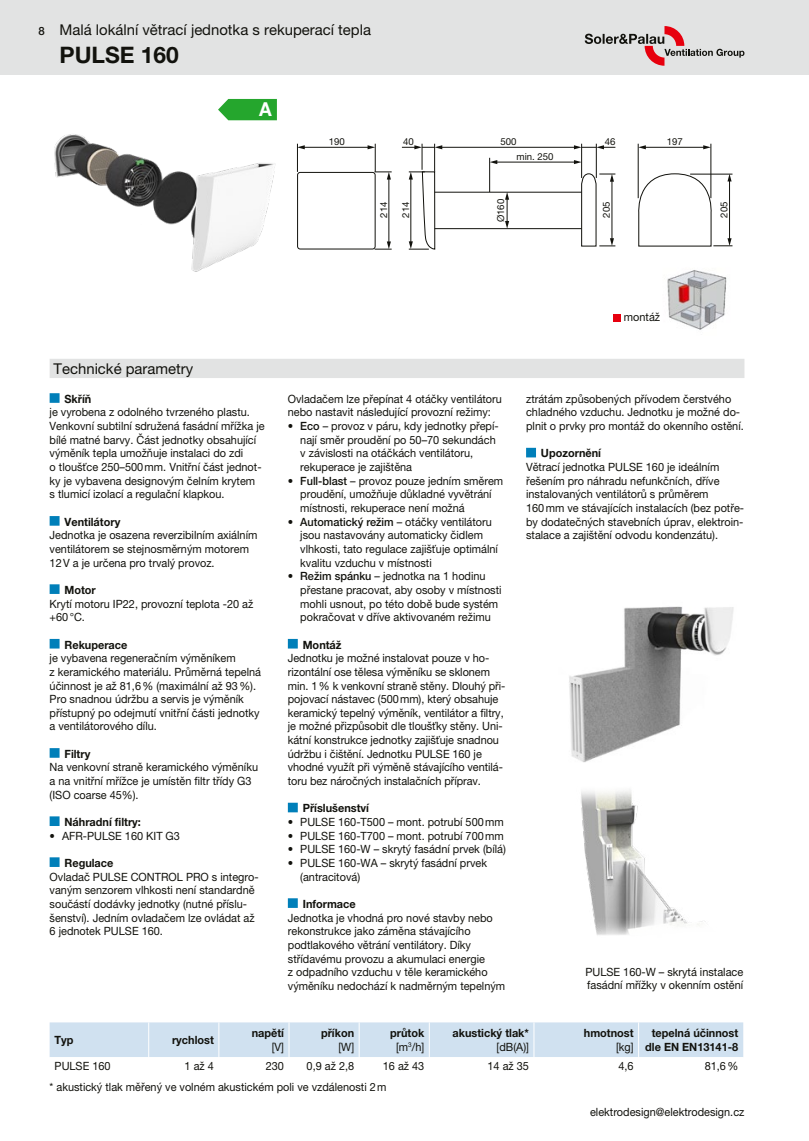
<style>
.page{position:relative;width:809px;height:1141px;background:#fff}
.page>*{position:absolute;margin:0;border:0;box-sizing:border-box;transform-origin:0 0}
.t1{font:700 22.75px "Helvetica Neue LT Pro";color:#12120d}
.t2{font:700 19.25px "Helvetica Neue LT Pro";color:#fff;scale:.96 1}
.t3{font:14.88px "Helvetica Neue LT Pro";color:#12120d}
.t4{font:11.38px/13.7px "Helvetica Neue LT Pro";color:#12120d;scale:.96 1}
.t5{font:700 11.38px/13.7px "Helvetica Neue LT Pro";color:#12120d;text-align:center;scale:.96 1}
.t6{font:9.62px "Helvetica Neue LT Pro";color:#12120d}
.s1{font-weight:500;font-size:11.38px}
.s2{font-weight:500}
.s3{font-weight:400}
</style>
<div class="page">
<div style="left:0;top:0;width:809px;height:74px;background:#e2e3e3"></div>
<svg style="left:584px;top:26px;width:160px;height:40px"></svg>
<div style="left:50px;top:393px;width:10px;height:10px;background:#007fb9"></div>
<div style="left:50px;top:516px;width:10px;height:10px;background:#007fb9"></div>
<div style="left:50px;top:584px;width:10px;height:10px;background:#007fb9"></div>
<div style="left:50px;top:639px;width:10px;height:10px;background:#007fb9"></div>
<div style="left:50px;top:748px;width:10px;height:10px;background:#007fb9"></div>
<div style="left:50px;top:816px;width:10px;height:10px;background:#007fb9"></div>
<div style="left:50px;top:857px;width:10px;height:10px;background:#007fb9"></div>
<div style="left:288px;top:639px;width:10px;height:10px;background:#007fb9"></div>
<div style="left:288px;top:803px;width:10px;height:9px;background:#007fb9"></div>
<div style="left:288px;top:898px;width:10px;height:10px;background:#007fb9"></div>
<div style="left:526px;top:448px;width:10px;height:9px;background:#007fb9"></div>
<img style="left:667px;top:270px;width:60px;height:60px">
<div style="left:613px;top:314px;width:7px;height:7px;background:#e7000e"></div>
<div style="left:50px;top:1022px;width:693px;height:35px;background:#d0e1f0"></div>
<div style="left:50px;top:359px;width:694px;height:19px;background:#e2e3e3"></div>
<img style="left:54px;top:120px;width:223px;height:152px">
<div style="left:297px;top:172px;width:78px;height:77px;border:1px solid #12120d;border-radius:3px"></div>
<hr style="left:434px;top:192px;width:147px;height:1px;background:#12120d">
<hr style="left:434px;top:228px;width:147px;height:1px;background:#12120d">
<hr style="left:303px;top:147px;width:66px;height:1px;background:#12120d">
<hr style="left:489px;top:158px;width:1px;height:34px;background:#12120d">
<hr style="left:710px;top:144px;width:1px;height:54px;background:#12120d">
<hr style="left:638px;top:144px;width:1px;height:54px;background:#12120d">
<hr style="left:596px;top:144px;width:1px;height:34px;background:#12120d">
<hr style="left:581px;top:144px;width:1px;height:34px;background:#12120d">
<svg style="left:297px;top:144px;width:8px;height:28px"></svg>
<hr style="left:388px;top:178px;width:1px;height:65px;background:#12120d">
<svg style="left:367px;top:144px;width:24px;height:36px"></svg>
<svg style="left:374px;top:241px;width:17px;height:9px"></svg>
<hr style="left:441px;top:147px;width:134px;height:1px;background:#12120d">
<hr style="left:496px;top:162px;width:79px;height:1px;background:#12120d">
<svg style="left:489px;top:160px;width:8px;height:4px"></svg>
<svg style="left:574px;top:160px;width:7px;height:4px"></svg>
<svg style="left:505px;top:192px;width:4px;height:37px"></svg>
<hr style="left:644px;top:147px;width:60px;height:1px;background:#12120d">
<svg style="left:638px;top:145px;width:8px;height:4px"></svg>
<svg style="left:703px;top:145px;width:8px;height:4px"></svg>
<svg style="left:637px;top:173px;width:95px;height:74px"></svg>
<svg style="left:580px;top:173px;width:35px;height:74px"></svg>
<svg style="left:574px;top:145px;width:41px;height:4px"></svg>
<svg style="left:402px;top:144px;width:40px;height:106px"></svg>
<svg style="left:218px;top:99px;width:59px;height:21px"></svg>
<img style="left:569px;top:606px;width:165px;height:156px">
<img style="left:581px;top:790px;width:125px;height:145px">
<h3 class="t3" style="left:38px;top:21px;width:334px"><span class="s1">8</span> Malá lokální větrací jednotka s rekuperací tepla</h3>
<h1 class="t1" style="left:60px;top:41px;width:121px">PULSE 160</h1>
<h2 class="t2" style="left:259px;top:97px;width:15px">A</h2>
<p class="t6" style="left:329px;top:136px;width:18px">190</p>
<p class="t6" style="left:403px;top:136px;width:12px">40</p>
<p class="t6" style="left:500px;top:136px;width:18px">500</p>
<p class="t6" style="left:605px;top:136px;width:12px">46</p>
<p class="t6" style="left:666px;top:136px;width:18px">197</p>
<p class="t6" style="left:516px;top:151px;width:39px">min. 250</p>
<p class="t6" style="left:378px;top:218px;width:18px;rotate:-90deg">214</p>
<p class="t6" style="left:400px;top:218px;width:18px;rotate:-90deg">214</p>
<p class="t6" style="left:495px;top:222px;width:25px;rotate:-90deg">Ø160</p>
<p class="t6" style="left:600px;top:218px;width:18px;rotate:-90deg">205</p>
<p class="t6" style="left:718px;top:218px;width:18px;rotate:-90deg">205</p>
<h3 class="t3" style="left:54px;top:360px;width:141px">Technické parametry</h3>
<p class="t5" style="left:64px;top:392px;width:30px">Skříň</p>
<p class="t4" style="left:50px;top:405px;width:225px">je vyrobena z odolného tvrzeného plastu.<br>Venkovní subtilní sdružená fasádní mřížka je bílé matné barvy. Část jednotky obsahující výměník tepla umožňuje instalaci do zdi<br>o tloušťce 250–500mm. Vnitřní část jednot&shy;ky je vybavena designovým čelním krytem<br>s tlumicí izolací a regulační klapkou.</p>
<p class="t5" style="left:64px;top:515px;width:60px">Ventilátory</p>
<p class="t4" style="left:50px;top:528px;width:218px">Jednotka je osazena reverzibilním axiálním ventilátorem se stejnosměrným motorem<br>12V a je určena pro trvalý provoz.</p>
<p class="t5" style="left:64px;top:583px;width:34px">Motor</p>
<p class="t4" style="left:50px;top:597px;width:214px">Krytí motoru IP22, provozní teplota -20 až +60°C.</p>
<p class="t5" style="left:64px;top:637px;width:67px">Rekuperace</p>
<p class="t4" style="left:50px;top:651px;width:222px">je vybavena regeneračním výměníkem<br>z keramického materiálu. Průměrná tepelná účinnost je až 81,6% (maximální až 93%).<br>Pro snadnou údržbu a servis je výměník přístupný po odejmutí vnitřní části jednotky a ventilátorového dílu.</p>
<p class="t5" style="left:64px;top:747px;width:28px">Filtry</p>
<p class="t4" style="left:50px;top:760px;width:219px">Na venkovní straně keramického výměníku a na vnitřní mřížce je umístěn filtr třídy G3 (ISO coarse 45%).</p>
<p class="t5" style="left:64px;top:815px;width:81px">Náhradní filtry:</p>
<p class="t4" style="left:50px;top:829px;width:137px">• AFR-PULSE 160 KIT G3</p>
<p class="t5" style="left:64px;top:856px;width:52px">Regulace</p>
<p class="t4" style="left:50px;top:870px;width:219px">Ovladač PULSE CONTROL PRO s integro&shy;vaným senzorem vlhkosti není standardně součástí dodávky jednotky (nutné příslu&shy;šenství). Jedním ovladačem lze ovládat až 6 jednotek PULSE 160.</p>
<p class="t4" style="left:624px;top:310px;width:39px">montáž</p>
<p class="t4" style="left:288px;top:392px;width:224px">Ovladačem lze přepínat 4 otáčky ventilátoru nebo nastavit následující provozní režimy:</p>
<p class="t4" style="left:300px;top:419px;width:208px;text-indent:-12px"><span class="s2">• Eco</span> – provoz v páru, kdy jednotky přepí&shy;nají směr proudění po 50–70 sekundách v závislosti na otáčkách ventilátoru, rekuperace je zajištěna</p>
<p class="t4" style="left:300px;top:474px;width:213px;text-indent:-12px"><span class="s2">• Full-blast</span> – provoz pouze jedním směrem proudění, umožňuje důkladné vyvětrání místnosti, rekuperace není možná</p>
<p class="t4" style="left:300px;top:515px;width:207px;text-indent:-12px"><span class="s2">• Automatický režim</span> – otáčky ventilátoru jsou nastavovány automaticky čidlem vlhkosti, tato regulace zajišťuje optimální kvalitu vzduchu v místnosti</p>
<p class="t4" style="left:300px;top:569px;width:211px;text-indent:-12px"><span class="s2">• Režim spánku</span> – jednotka na 1 hodinu přestane pracovat, aby osoby v místnosti mohli usnout, po této době bude systém pokračovat v dříve aktivovaném režimu</p>
<p class="t5" style="left:303px;top:637px;width:42px">Montáž</p>
<p class="t4" style="left:288px;top:651px;width:228px">Jednotku je možné instalovat pouze v ho&shy;rizontální ose tělesa výměníku se sklonem min. 1% k venkovní straně stěny. Dlouhý při&shy;pojovací nástavec (500mm), který obsahuje keramický tepelný výměník, ventilátor a filtry, je možné přizpůsobit dle tloušťky stěny. Uni&shy;kátní konstrukce jednotky zajišťuje snadnou údržbu i čištění. Jednotku PULSE 160 je vhodné využít při výměně stávajícího ventilá&shy;toru bez náročných instalačních příprav.</p>
<p class="t5" style="left:303px;top:801px;width:71px">Příslušenství</p>
<p class="t4" style="left:288px;top:815px;width:226px">• PULSE 160-T500 – mont. potrubí 500mm</p>
<p class="t4" style="left:288px;top:829px;width:226px">• PULSE 160-T700 – mont. potrubí 700mm</p>
<p class="t4" style="left:288px;top:842px;width:228px">• PULSE 160-W – skrytý fasádní prvek (bílá)</p>
<p class="t4" style="left:300px;top:856px;width:196px;text-indent:-12px">• PULSE 160-WA – skrytý fasádní prvek (antracitová)</p>
<p class="t5" style="left:303px;top:897px;width:57px">Informace</p>
<p class="t4" style="left:288px;top:911px;width:228px">Jednotka je vhodná pro nové stavby nebo rekonstrukce jako záměna stávajícího podtlakového větrání ventilátory. Díky střídavému provozu a akumulaci energie<br>z odpadního vzduchu v těle keramického výměníku nedochází k nadměrným tepelným</p>
<p class="t4" style="left:526px;top:392px;width:228px">ztrátám způsobených přívodem čerstvého chladného vzduchu. Jednotku je možné do&shy;plnit o prvky pro montáž do okenního ostění.</p>
<p class="t5" style="left:541px;top:446px;width:64px">Upozornění</p>
<p class="t4" style="left:526px;top:460px;width:229px">Větrací jednotka PULSE 160 je ideálním řešením pro náhradu nefunkčních, dříve instalovaných ventilátorů s průměrem 160mm ve stávajících instalacích (bez potře&shy;by dodatečných stavebních úprav, elektroin&shy;stalace a zajištění odvodu kondenzátu).</p>
<p class="t4" style="left:585px;top:965px;width:166px">PULSE 160-W – skrytá instalace fasádní mřížky v okenním ostění</p>
<p class="t5" style="left:55px;top:1033px;width:21px">Typ</p>
<p class="t5" style="left:172px;top:1033px;width:45px">rychlost</p>
<p class="t5" style="left:252px;top:1026px;width:35px">napětí</p>
<p class="t4" style="left:272px;top:1040px;width:14px">[V]</p>
<p class="t5" style="left:321px;top:1026px;width:36px">příkon</p>
<p class="t4" style="left:338px;top:1040px;width:18px">[W]</p>
<p class="t5" style="left:390px;top:1026px;width:37px">průtok <span class="s3">[m</span><sup>3</sup><span class="s3">/h]</span></p>
<p class="t5" style="left:452px;top:1026px;width:81px">akustický tlak*</p>
<p class="t4" style="left:496px;top:1040px;width:35px">[dB(A)]</p>
<p class="t5" style="left:584px;top:1026px;width:53px">hmotnost</p>
<p class="t4" style="left:616px;top:1040px;width:20px">[kg]</p>
<p class="t5" style="left:645px;top:1026px;width:98px">tepelná účinnost dle EN EN13141-8</p>
<p class="t4" style="left:55px;top:1059px;width:60px">PULSE 160</p>
<p class="t4" style="left:184px;top:1059px;width:32px">1 až 4</p>
<p class="t4" style="left:266px;top:1059px;width:20px">230</p>
<p class="t4" style="left:307px;top:1059px;width:51px">0,9 až 2,8</p>
<p class="t4" style="left:383px;top:1059px;width:45px">16 až 43</p>
<p class="t4" style="left:487px;top:1059px;width:45px">14 až 35</p>
<p class="t4" style="left:618px;top:1059px;width:17px">4,6</p>
<p class="t4" style="left:704px;top:1059px;width:36px">81,6%</p>
<p class="t4" style="left:50px;top:1080px;width:352px">* akustický tlak měřený ve volném akustickém poli ve vzdálenosti 2m</p>
<p class="t4" style="left:590px;top:1105px;width:162px">elektrodesign@elektrodesign.cz</p>
</div>
